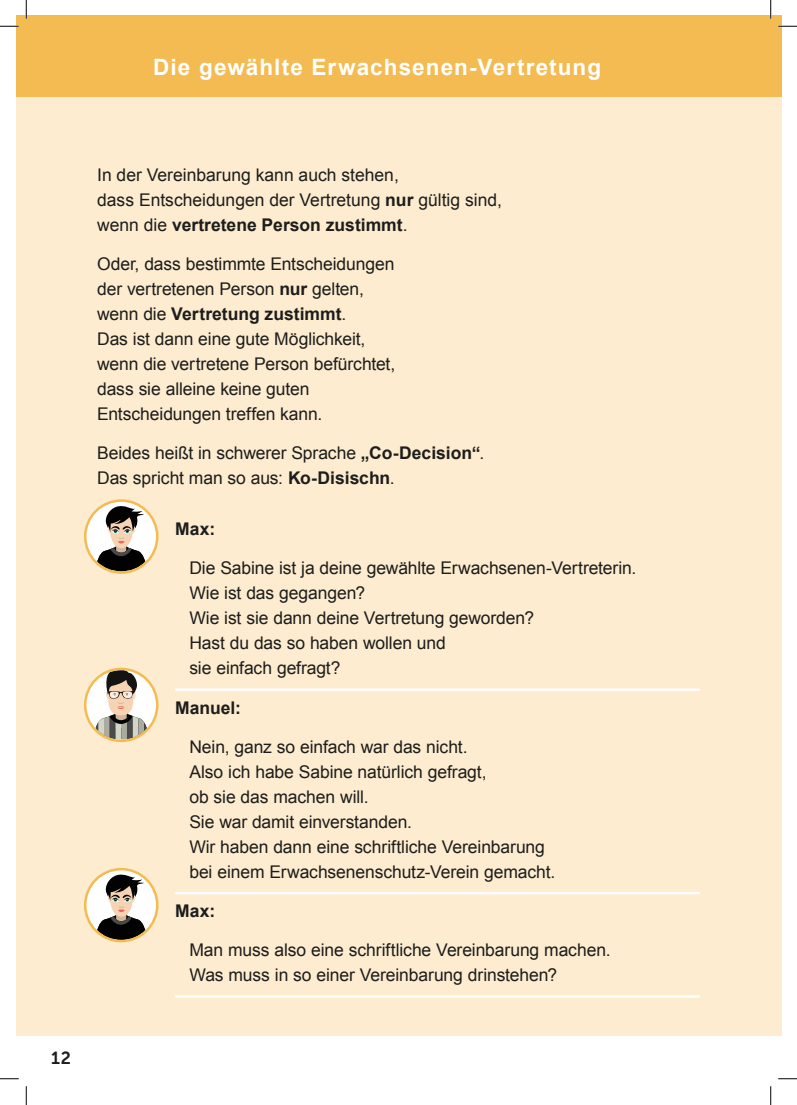
<style>
.page{position:relative;width:797px;height:1105px;background:#fff}
.page>*{position:absolute;margin:0;border:0;box-sizing:border-box;transform-origin:0 0}
.t1{font:700 22.5px "Arial";letter-spacing:.05em;color:#fff}
.t2{font:17.5px/25px "Arial";letter-spacing:-.005em;color:#1d1d1b}
.t3{font:700 17.5px "Arial";letter-spacing:.005em;color:#1d1d1b}
.t4{font:17.5px "Museo Sans 700";color:#1d1d1b}
.s1{font-weight:700}
</style>
<div class="page">
<div style="left:16px;top:79px;width:765px;height:957px;background:#fdecd0"></div>
<div style="left:16px;top:16px;width:765px;height:81px;background:#f3bb52"></div>
<svg style="left:85px;top:669px;width:72px;height:72px"></svg>
<svg style="left:93px;top:670px;width:56px;height:70px;background:#c4baab"></svg>
<div style="left:84px;top:668px;width:74px;height:74px;border:2px solid #f3bb52;border-radius:50%"></div>
<svg style="left:85px;top:501px;width:72px;height:72px"></svg>
<svg style="left:96px;top:504px;width:51px;height:67px;background:#9a9288"></svg>
<div style="left:84px;top:499px;width:74px;height:75px;border:2px solid #f3bb52;border-radius:50%"></div>
<svg style="left:85px;top:869px;width:72px;height:72px"></svg>
<svg style="left:96px;top:872px;width:51px;height:68px;background:#9c9389"></svg>
<div style="left:84px;top:868px;width:74px;height:74px;border:2px solid #f3bb52;border-radius:50%"></div>
<hr style="left:175px;top:688px;width:524px;height:3px;background:#fff">
<hr style="left:175px;top:892px;width:524px;height:2px;background:#fff">
<hr style="left:175px;top:995px;width:524px;height:3px;background:#fff">
<svg style="left:0;top:25px;width:19px;height:2px"></svg>
<svg style="left:778px;top:25px;width:19px;height:2px"></svg>
<svg style="left:0;top:1078px;width:19px;height:1px"></svg>
<svg style="left:778px;top:1078px;width:19px;height:1px"></svg>
<svg style="left:25px;top:0;width:2px;height:19px"></svg>
<svg style="left:25px;top:1086px;width:2px;height:19px"></svg>
<svg style="left:770px;top:0;width:1px;height:19px"></svg>
<svg style="left:770px;top:1086px;width:1px;height:19px"></svg>
<p class="t1" style="left:153px;top:52px;width:449px">Die gewählte Erwachsenen-Vertretung</p>
<p class="t4" style="left:51px;top:1048px;width:21px">12</p>
<p class="t2" style="left:97px;top:162px;width:406px">In der Vereinbarung kann auch stehen,<br>dass Entscheidungen der Vertretung <span class="s1">nur</span> gültig sind, wenn die <span class="s1">vertretene Person zustimmt</span>.</p>
<p class="t2" style="left:97px;top:251px;width:299px">Oder, dass bestimmte Entscheidungen der vertretenen Person <span class="s1">nur</span> gelten, wenn die <span class="s1">Vertretung zustimmt</span>.<br>Das ist dann eine gute Möglichkeit, wenn die vertretene Person befürchtet, dass sie alleine keine guten Entscheidungen treffen kann.</p>
<p class="t2" style="left:97px;top:441px;width:389px">Beides heißt in schwerer Sprache <span class="s1">„Co-Decision“</span>.<br>Das spricht man so aus: <span class="s1">Ko-Disischn</span>.</p>
<p class="t3" style="left:175px;top:517px;width:42px">Max:</p>
<p class="t2" style="left:189px;top:556px;width:448px">Die Sabine ist ja deine gewählte Erwachsenen-Vertreterin.<br>Wie ist das gegangen?<br>Wie ist sie dann deine Vertretung geworden?<br>Hast du das so haben wollen und<br>sie einfach gefragt?</p>
<p class="t3" style="left:175px;top:696px;width:67px">Manuel:</p>
<p class="t2" style="left:189px;top:734px;width:367px">Nein, ganz so einfach war das nicht.<br>Also ich habe Sabine natürlich gefragt,<br>ob sie das machen will.<br>Sie war damit einverstanden.<br>Wir haben dann eine schriftliche Vereinbarung bei einem Erwachsenenschutz-Verein gemacht.</p>
<p class="t3" style="left:175px;top:899px;width:42px">Max:</p>
<p class="t2" style="left:189px;top:937px;width:423px">Man muss also eine schriftliche Vereinbarung machen.<br>Was muss in so einer Vereinbarung drinstehen?</p>
</div>
